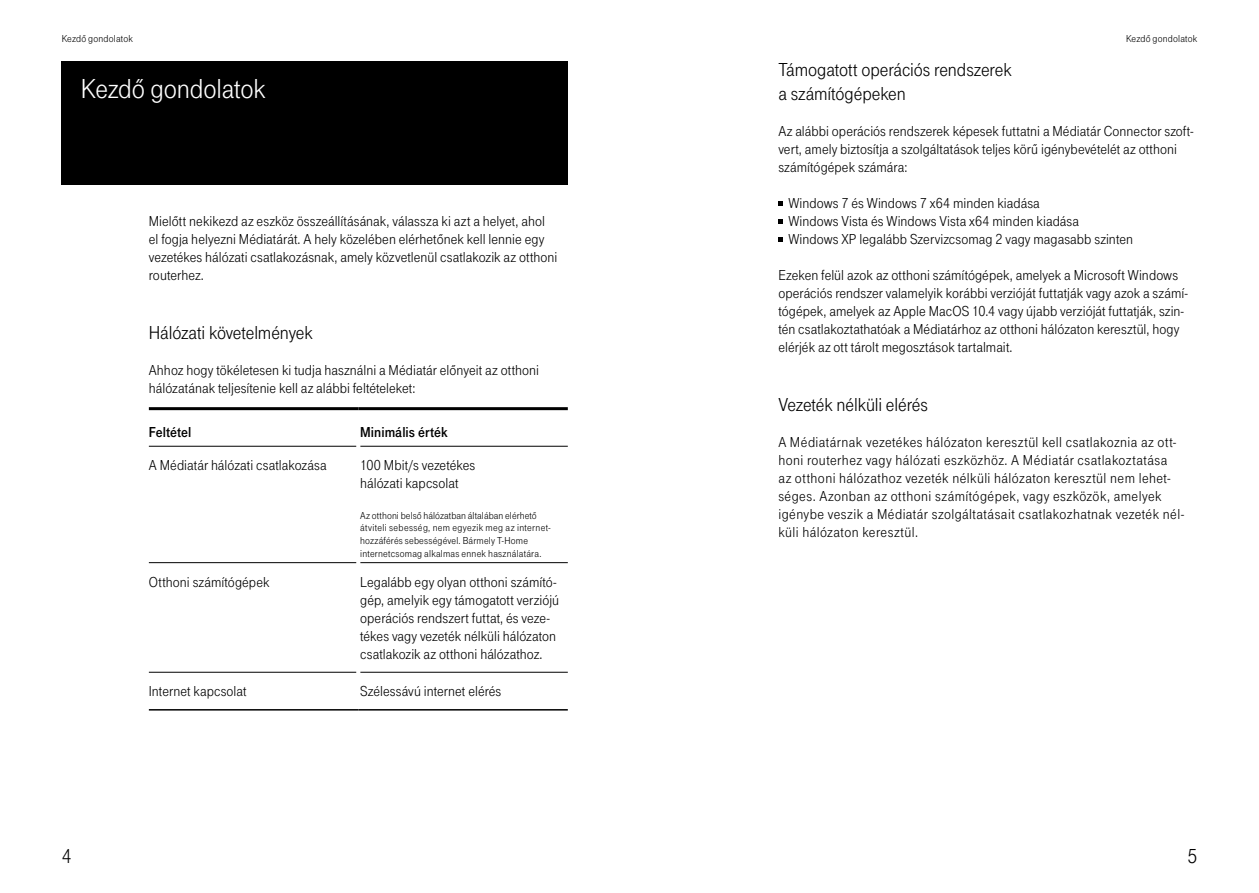
<style>
.page{position:relative;width:1259px;height:893px;background:#fff}
.page>*{position:absolute;margin:0;border:0;box-sizing:border-box;transform-origin:0 0}
.t1{font:28.5px "Tele Grotesk H Norm";letter-spacing:-.005em;color:#fff}
.t2{font:21px "Tele Grotesk H Norm";color:#000}
.t3{font:19.5px/23.4px "Tele Grotesk H Norm";letter-spacing:-.005em;color:#000}
.t4{font:15px/18px "Tele Grotesk H Norm";letter-spacing:.005em;color:#000}
.t5{font:15px/18px "Tele Grotesk H Norm";letter-spacing:.03em;color:#000}
.t6{font:15px "Tele Grotesk H Fett";letter-spacing:.005em;color:#000}
.t7{font:10.5px/12.6px "Tele Grotesk H Norm";letter-spacing:.02em;color:#000}
</style>
<div class="page">
<div style="left:62px;top:62px;width:506px;height:123px;background:#000"></div>
<hr style="left:149px;top:446px;width:207px;height:1px;background:#000">
<hr style="left:360px;top:446px;width:208px;height:1px;background:#000">
<hr style="left:149px;top:562px;width:207px;height:1px;background:#000">
<hr style="left:360px;top:562px;width:208px;height:1px;background:#000">
<hr style="left:149px;top:672px;width:207px;height:1px;background:#000">
<hr style="left:360px;top:672px;width:208px;height:1px;background:#000">
<hr style="left:149px;top:407px;width:209px;height:3px;background:#000">
<hr style="left:358px;top:407px;width:210px;height:3px;background:#000">
<hr style="left:149px;top:709px;width:209px;height:2px;background:#000">
<hr style="left:358px;top:709px;width:210px;height:2px;background:#000">
<svg style="left:778px;top:201px;width:4px;height:4px"></svg>
<svg style="left:778px;top:219px;width:4px;height:4px"></svg>
<svg style="left:778px;top:237px;width:4px;height:4px"></svg>
<p class="t7" style="left:62px;top:32px;width:73px">Kezdô gondolatok</p>
<h1 class="t1" style="left:81px;top:73px;width:186px">Kezdô gondolatok</h1>
<p class="t4" style="left:149px;top:212px;width:410px">Mielôtt nekikezd az eszköz összeállításának, válassza ki azt a helyet, ahol el fogja helyezni Médiatárát. A hely közelében elérhetônek kell lennie egy vezetékes hálózati csatlakozásnak, amely közvetlenül csatlakozik az otthoni routerhez.</p>
<h3 class="t3" style="left:149px;top:322px;width:166px">Hálózati követelmények</h3>
<p class="t4" style="left:149px;top:362px;width:392px">Ahhoz hogy tökéletesen ki tudja használni a Médiatár elônyeit az otthoni hálózatának teljesítenie kell az alábbi feltételeket:</p>
<p class="t6" style="left:149px;top:424px;width:44px">Feltétel</p>
<p class="t6" style="left:360px;top:424px;width:89px">Minimális érték</p>
<p class="t4" style="left:149px;top:456px;width:179px">A Médiatár hálózati csatlakozása</p>
<p class="t4" style="left:360px;top:456px;width:117px">100 Mbit/s vezetékes hálózati kapcsolat</p>
<p class="t7" style="left:360px;top:509px;width:192px">Az otthoni belsô hálózatban általában elérhetô átviteli sebesség, nem egyezik meg az internet&shy;hozzáférés sebességével. Bármely T-Home internetcsomag alkalmas ennek használatára.</p>
<p class="t4" style="left:149px;top:573px;width:122px">Otthoni számítógépek</p>
<p class="t4" style="left:360px;top:573px;width:200px">Legalább egy olyan otthoni számító&shy;gép, amelyik egy támogatott verziójú operációs rendszert futtat, és veze&shy;tékes vagy vezeték nélküli hálózaton csatlakozik az otthoni hálózathoz.</p>
<p class="t4" style="left:149px;top:682px;width:99px">Internet kapcsolat</p>
<p class="t4" style="left:360px;top:682px;width:143px">Szélessávú internet elérés</p>
<p class="t7" style="left:1126px;top:32px;width:73px">Kezdô gondolatok</p>
<h3 class="t3" style="left:778px;top:58px;width:235px">Támogatott operációs rendszerek a számítógépeken</h3>
<p class="t4" style="left:778px;top:122px;width:417px">Az alábbi operációs rendszerek képesek futtatni a Médiatár Connector szoft&shy;vert, amely biztosítja a szolgáltatások teljes körû igénybevételét az otthoni számítógépek számára:</p>
<p class="t4" style="left:788px;top:194px;width:346px">Windows 7 és Windows 7 x64 minden kiadása<br>Windows Vista és Windows Vista x64 minden kiadása<br>Windows XP legalább Szervizcsomag 2 vagy magasabb szinten</p>
<p class="t4" style="left:778px;top:266px;width:411px">Ezeken felül azok az otthoni számítógépek, amelyek a Microsoft Windows operációs rendszer valamelyik korábbi verzióját futtatják vagy azok a számí&shy;tógépek, amelyek az Apple MacOS 10.4 vagy újabb verzióját futtatják, szin&shy;tén csatlakoztathatóak a Médiatárhoz az otthoni hálózaton keresztül, hogy elérjék az ott tárolt megosztások tartalmait.</p>
<h3 class="t3" style="left:778px;top:393px;width:151px">Vezeték nélküli elérés</h3>
<p class="t5" style="left:778px;top:433px;width:407px">A Médiatárnak vezetékes hálózaton keresztül kell csatlakoznia az ott&shy;honi routerhez vagy hálózati eszközhöz. A Médiatár csatlakoztatása az otthoni hálózathoz vezeték nélküli hálózaton keresztül nem lehet&shy;séges. Azonban az otthoni számítógépek, vagy eszközök, amelyek igénybe veszik a Médiatár szolgáltatásait csatlakozhatnak vezeték nél&shy;küli hálózaton keresztül.</p>
<h2 class="t2" style="left:62px;top:845px;width:11px">4</h2>
<h2 class="t2" style="left:1187px;top:845px;width:11px">5</h2>
</div>
